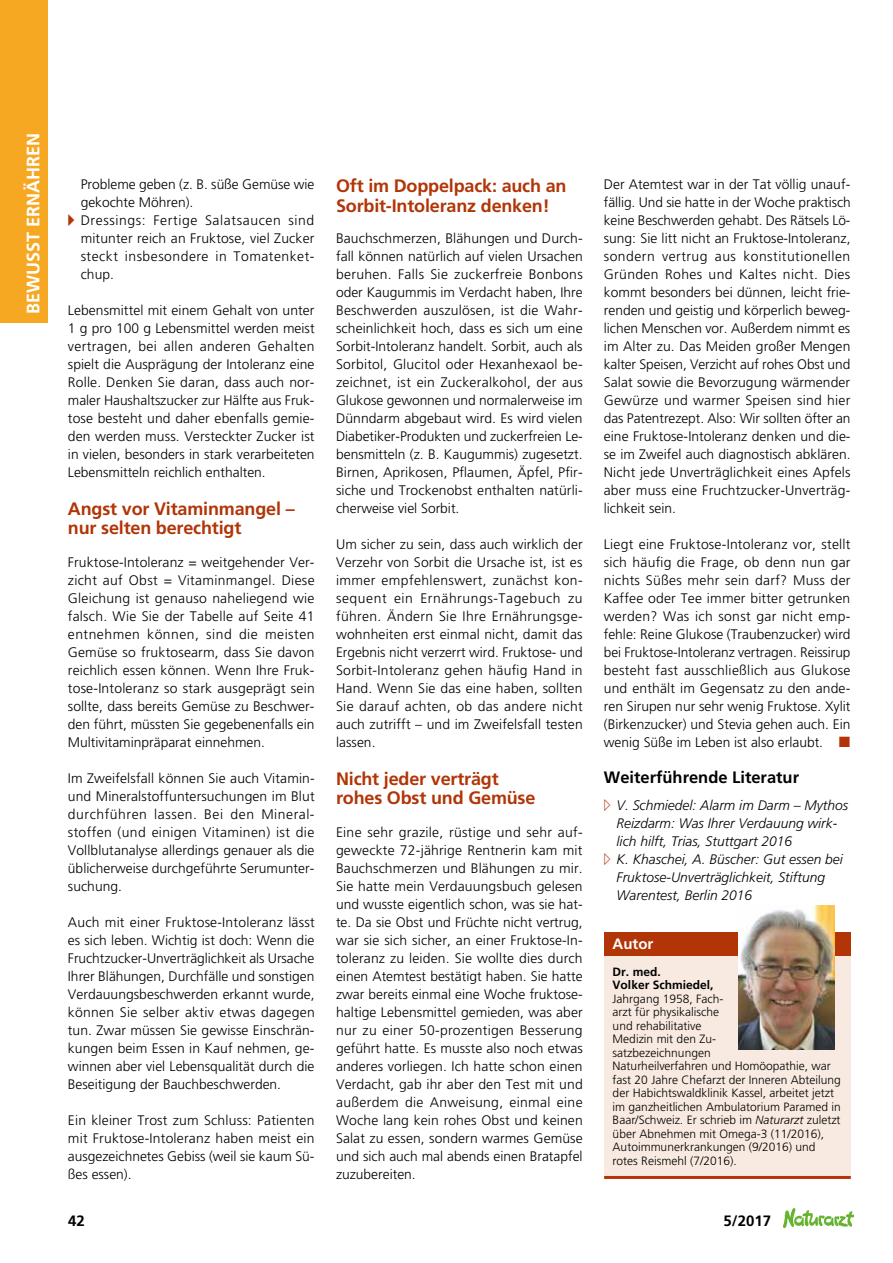
<style>
.page{position:relative;width:893px;height:1263px;background:#fff}
.page>*{position:absolute;margin:0;border:0;box-sizing:border-box;transform-origin:0 0}
.t1{font:700 18px/19.5px "Frutiger";letter-spacing:-.01em;color:#b13507}
.t2{font:700 18px "Frutiger";color:#fff}
.t3{font:700 16.5px "Frutiger";color:#000}
.t4{font:700 15px "Frutiger";color:#000}
.t5{font:700 15px "Frutiger";color:#fff}
.t6{font:300 13.8px/18px "Frutiger";color:#000;text-align:justify}
.t7{font:italic 300 13.8px "Frutiger";color:#000}
.t8{font:300 12px/13.5px "Frutiger";color:#000}
.t9{font:700 12px/13.5px "Frutiger";color:#000}
.s1{font-family:"European Pi Three";font-weight:400;color:#b13507}
.s2{font-family:"European Pi Three";font-weight:400;font-style:normal;color:#b13507}
.s3{font-style:italic}
</style>
<div class="page">
<div style="left:0;top:0;width:48px;height:323px;background:#f7a823"></div>
<img style="left:783px;top:1208px;width:70px;height:19px">
<div style="left:604px;top:955px;width:247px;height:223px;background:#f8eae1"></div>
<div style="left:604px;top:932px;width:247px;height:23px;background:#b13507"></div>
<img style="left:738px;top:905px;width:96px;height:145px">
<hr style="left:604px;top:1176px;width:247px;height:3px;background:#b13507">
<h1 class="t2" style="left:23px;top:314px;width:183px;rotate:-90deg">BEWUSST ERNÄHREN</h1>
<p class="t6" style="left:81px;top:175px;width:235px;text-align:left">Probleme geben (z. B. süße Gemüse wie gekochte Möhren).<br>Dressings: Fertige Salatsaucen sind mitunter reich an Fruktose, viel Zucker steckt insbesondere in Tomatenket&shy;chup.</p>
<p class="t6" style="left:68px;top:301px;width:248px">Lebensmittel mit einem Gehalt von unter 1 g pro 100 g Lebensmittel werden meist vertragen, bei allen anderen Gehalten spielt die Ausprägung der Intoleranz eine Rolle. Denken Sie daran, dass auch nor&shy;maler Haushaltszucker zur Hälfte aus Fruk&shy;tose besteht und daher ebenfalls gemie&shy;den werden muss. Versteckter Zucker ist in vielen, besonders in stark verarbeiteten Lebensmitteln reichlich enthalten.</p>
<h1 class="t1" style="left:68px;top:498px;width:228px">Angst vor Vitaminmangel – nur selten berechtigt</h1>
<p class="t6" style="left:68px;top:553px;width:248px">Fruktose-Intoleranz = weitgehender Ver&shy;zicht auf Obst = Vitaminmangel. Diese Gleichung ist genauso naheliegend wie falsch. Wie Sie der Tabelle auf Seite 41 entnehmen können, sind die meisten Gemüse so fruktosearm, dass Sie davon reichlich essen können. Wenn Ihre Fruk&shy;tose-Intoleranz so stark ausgeprägt sein sollte, dass bereits Gemüse zu Beschwer&shy;den führt, müssten Sie gegebenenfalls ein Multivitaminpräparat einnehmen.</p>
<p class="t6" style="left:68px;top:769px;width:248px">Im Zweifelsfall können Sie auch Vitamin&shy;und Mineralstoffuntersuchungen im Blut durchführen lassen. Bei den Mineral&shy;stoffen (und einigen Vitaminen) ist die Vollblutanalyse allerdings genauer als die üblicherweise durchgeführte Serumunter&shy;suchung.</p>
<p class="t6" style="left:68px;top:913px;width:248px">Auch mit einer Fruktose-Intoleranz lässt es sich leben. Wichtig ist doch: Wenn die Fruchtzucker-Unverträglichkeit als Ursache Ihrer Blähungen, Durchfälle und sonstigen Verdauungsbeschwerden erkannt wurde, können Sie selber aktiv etwas dagegen tun. Zwar müssen Sie gewisse Einschrän&shy;kungen beim Essen in Kauf nehmen, ge&shy;winnen aber viel Lebensqualität durch die Beseitigung der Bauchbeschwerden.</p>
<p class="t6" style="left:68px;top:1111px;width:248px">Ein kleiner Trost zum Schluss: Patienten mit Fruktose-Intoleranz haben meist ein ausgezeichnetes Gebiss (weil sie kaum Sü&shy;ßes essen).</p>
<h1 class="t1" style="left:336px;top:176px;width:232px">Oft im Doppelpack: auch an<br>Sorbit-Intoleranz denken!</h1>
<p class="t6" style="left:336px;top:229px;width:248px">Bauchschmerzen, Blähungen und Durch&shy;fall können natürlich auf vielen Ursachen beruhen. Falls Sie zuckerfreie Bonbons oder Kaugummis im Verdacht haben, Ihre Beschwerden auszulösen, ist die Wahr&shy;scheinlichkeit hoch, dass es sich um eine Sorbit-Intoleranz handelt. Sorbit, auch als Sorbitol, Glucitol oder Hexanhexaol be&shy;zeichnet, ist ein Zuckeralkohol, der aus Glukose gewonnen und normalerweise im Dünndarm abgebaut wird. Es wird vielen Diabetiker-Produkten und zuckerfreien Le&shy;bensmitteln (z. B. Kaugummis) zugesetzt.<br>Birnen, Aprikosen, Pflaumen, Äpfel, Pfir&shy;siche und Trockenobst enthalten natürli&shy;cherweise viel Sorbit.</p>
<p class="t6" style="left:336px;top:535px;width:248px">Um sicher zu sein, dass auch wirklich der Verzehr von Sorbit die Ursache ist, ist es immer empfehlenswert, zunächst kon&shy;sequent ein Ernährungs-Tagebuch zu führen. Ändern Sie Ihre Ernährungsge&shy;wohnheiten erst einmal nicht, damit das Ergebnis nicht verzerrt wird. Fruktose- und Sorbit-Intoleranz gehen häufig Hand in Hand. Wenn Sie das eine haben, sollten Sie darauf achten, ob das andere nicht auch zutrifft – und im Zweifelsfall testen lassen.</p>
<h1 class="t1" style="left:336px;top:768px;width:201px">Nicht jeder verträgt rohes Obst und Gemüse</h1>
<p class="t6" style="left:336px;top:823px;width:248px">Eine sehr grazile, rüstige und sehr auf&shy;geweckte 72-jährige Rentnerin kam mit Bauchschmerzen und Blähungen zu mir.<br>Sie hatte mein Verdauungsbuch gelesen und wusste eigentlich schon, was sie hat&shy;te. Da sie Obst und Früchte nicht vertrug, war sie sich sicher, an einer Fruktose-In&shy;toleranz zu leiden. Sie wollte dies durch einen Atemtest bestätigt haben. Sie hatte zwar bereits einmal eine Woche fruktose&shy;haltige Lebensmittel gemieden, was aber nur zu einer 50-prozentigen Besserung geführt hatte. Es musste also noch etwas anderes vorliegen. Ich hatte schon einen Verdacht, gab ihr aber den Test mit und außerdem die Anweisung, einmal eine Woche lang kein rohes Obst und keinen Salat zu essen, sondern warmes Gemüse und sich auch mal abends einen Bratapfel zuzubereiten.</p>
<p class="t6" style="left:604px;top:175px;width:248px">Der Atemtest war in der Tat völlig unauf&shy;fällig. Und sie hatte in der Woche praktisch keine Beschwerden gehabt. Des Rätsels Lö&shy;sung: Sie litt nicht an Fruktose-Intoleranz, sondern vertrug aus konstitutionellen Gründen Rohes und Kaltes nicht. Dies kommt besonders bei dünnen, leicht frie&shy;renden und geistig und körperlich beweg&shy;lichen Menschen vor. Außerdem nimmt es im Alter zu. Das Meiden großer Mengen kalter Speisen, Verzicht auf rohes Obst und Salat sowie die Bevorzugung wärmender Gewürze und warmer Speisen sind hier das Patentrezept. Also: Wir sollten öfter an eine Fruktose-Intoleranz denken und die&shy;se im Zweifel auch diagnostisch abklären.<br>Nicht jede Unverträglichkeit eines Apfels aber muss eine Fruchtzucker-Unverträg&shy;lichkeit sein.</p>
<p class="t6" style="left:604px;top:535px;width:248px">Liegt eine Fruktose-Intoleranz vor, stellt sich häufig die Frage, ob denn nun gar nichts Süßes mehr sein darf? Muss der Kaffee oder Tee immer bitter getrunken werden? Was ich sonst gar nicht emp&shy;fehle: Reine Glukose (Traubenzucker) wird bei Fruktose-Intoleranz vertragen. Reissirup besteht fast ausschließlich aus Glukose und enthält im Gegensatz zu den ande&shy;ren Sirupen nur sehr wenig Fruktose. Xylit (Birkenzucker) und Stevia gehen auch. Ein wenig Süße im Leben ist also erlaubt. <span class="s1">M</span></p>
<p class="t3" style="left:604px;top:768px;width:197px">Weiterführende Literatur</p>
<p class="t7" style="left:604px;top:797px;width:246px"><span class="s2">/</span> V. Schmiedel: Alarm im Darm – Mythos</p>
<p class="t7" style="left:617px;top:815px;width:222px">Reizdarm: Was Ihrer Verdauung wirk-</p>
<p class="t7" style="left:617px;top:833px;width:177px">lich hilft, Trias, Stuttgart 2016</p>
<p class="t7" style="left:604px;top:851px;width:240px"><span class="s2">/</span> K. Khaschei, A. Büscher: Gut essen bei</p>
<p class="t7" style="left:617px;top:869px;width:210px">Fruktose-Unverträglichkeit, Stiftung</p>
<p class="t7" style="left:617px;top:887px;width:137px">Warentest, Berlin 2016</p>
<p class="t5" style="left:613px;top:935px;width:42px">Autor</p>
<p class="t9" style="left:613px;top:965px;width:102px">Dr. med.<br>Volker Schmiedel,</p>
<p class="t8" style="left:613px;top:992px;width:230px">Jahrgang 1958, Fach-<br>arzt für physikalische<br>und rehabilitative<br>Medizin mit den Zu-<br>satzbezeichnungen<br>Naturheilverfahren und Homöopathie, war fast 20 Jahre Chefarzt der Inneren Abteilung der Habichtswaldklinik Kassel, arbeitet jetzt im ganzheitlichen Ambulatorium Paramed in Baar/Schweiz. Er schrieb im <span class="s3">Naturarzt</span> zuletzt über Abnehmen mit Omega-3 (11/2016), Autoimmunerkrankungen (9/2016) und rotes Reismehl (7/2016).</p>
<p class="t4" style="left:68px;top:1212px;width:18px">42</p>
<p class="t4" style="left:723px;top:1212px;width:49px">5/2017</p>
</div>
